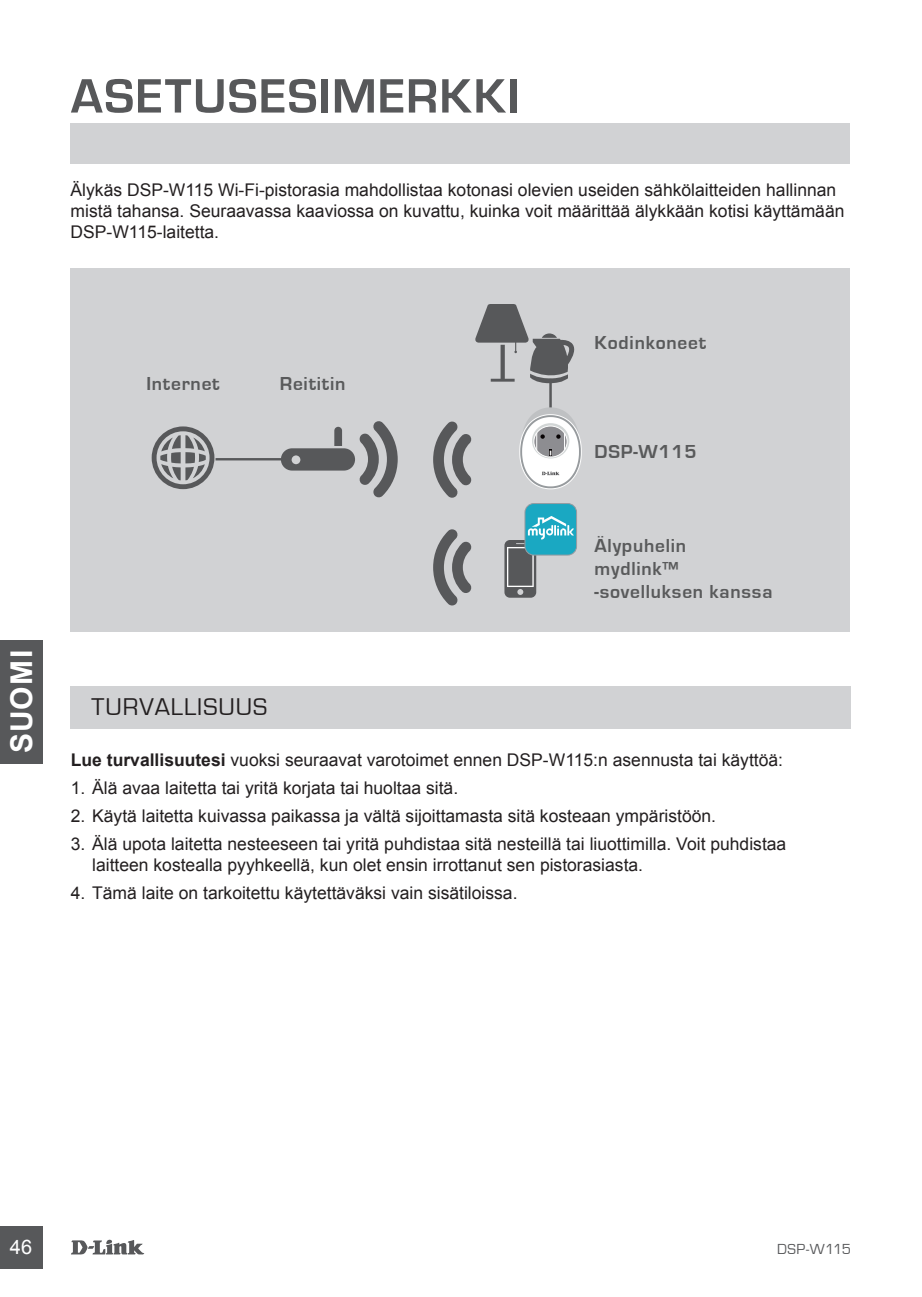
<style>
.page{position:relative;width:922px;height:1297px;background:#fff}
.page>*{position:absolute;margin:0;border:0;box-sizing:border-box;transform-origin:0 0}
.t1{font:700 50px "Eurostile";letter-spacing:.03em;color:#57585a}
.t2{font:700 30px "Arial";letter-spacing:.04em;color:#fff}
.t3{font:25px "Eurostile";letter-spacing:.04em;color:#231f20}
.t4{font:20px "Arial";color:#fff}
.t5{font:700 19.25px/23.2px "Eurostile";letter-spacing:.04em;color:#595a5b}
.t6{font:17.5px/21px "Arial";color:#231f20}
.t7{font:15px "Eurostile";letter-spacing:.01em;color:#57585a}
.s1{font-weight:700}
</style>
<div class="page">
<svg style="left:71px;top:1239px;width:73px;height:15px"></svg>
<div style="left:0;top:1226px;width:43px;height:43px;background:#57585a"></div>
<div style="left:0;top:640px;width:43px;height:123px;background:#57585a"></div>
<div style="left:71px;top:124px;width:778px;height:40px;background:#d1d2d4"></div>
<div style="left:71px;top:268px;width:778px;height:364px;background:#d1d2d4"></div>
<div style="left:71px;top:686px;width:779px;height:42px;background:#d1d2d4"></div>
<svg style="left:152px;top:426px;width:62px;height:63px"></svg>
<svg style="left:281px;top:421px;width:116px;height:77px"></svg>
<hr style="left:549px;top:379px;width:2px;height:70px;background:#57585a">
<hr style="left:215px;top:458px;width:67px;height:2px;background:#57585a">
<svg style="left:433px;top:421px;width:38px;height:77px"></svg>
<svg style="left:433px;top:529px;width:38px;height:77px"></svg>
<svg style="left:475px;top:304px;width:100px;height:79px"></svg>
<svg style="left:504px;top:503px;width:72px;height:95px"></svg>
<div style="left:524px;top:503px;width:52px;height:52px;border:1px solid #949ba1;border-radius:9px"></div>
<svg style="left:519px;top:407px;width:62px;height:82px"></svg>
<h1 class="t1" style="left:71px;top:69px;width:450px">ASETUSESIMERKKI</h1>
<p class="t6" style="left:71px;top:180px;width:775px">Älykäs DSP-W115 Wi-Fi-pistorasia mahdollistaa kotonasi olevien useiden sähkölaitteiden hallinnan mistä tahansa. Seuraavassa kaaviossa on kuvattu, kuinka voit määrittää älykkään kotisi käyttämään<br>DSP-W115-laitetta.</p>
<h2 class="t2" style="left:2px;top:753px;width:105px;rotate:-90deg">SUOMI</h2>
<p class="t5" style="left:146px;top:372px;width:75px">Internet</p>
<p class="t5" style="left:280px;top:372px;width:67px">Reititin</p>
<p class="t5" style="left:594px;top:331px;width:113px">Kodinkoneet</p>
<p class="t5" style="left:594px;top:440px;width:103px">DSP-W115</p>
<p class="t5" style="left:594px;top:534px;width:179px">Älypuhelin mydlink™ -sovelluksen kanssa</p>
<h3 class="t3" style="left:92px;top:694px;width:177px">TURVALLISUUS</h3>
<p class="t6" style="left:71px;top:749px;width:713px"><span class="s1">Lue turvallisuutesi</span> vuoksi seuraavat varotoimet ennen DSP-W115:n asennusta tai käyttöä:</p>
<p class="t6" style="left:71px;top:778px;width:388px">1. Älä avaa laitetta tai yritä korjata tai huoltaa sitä.</p>
<p class="t6" style="left:71px;top:806px;width:646px">2. Käytä laitetta kuivassa paikassa ja vältä sijoittamasta sitä kosteaan ympäristöön.</p>
<p class="t6" style="left:92px;top:834px;width:695px;text-indent:-21px">3. Älä upota laitetta nesteeseen tai yritä puhdistaa sitä nesteillä tai liuottimilla. Voit puhdistaa laitteen kostealla pyyhkeellä, kun olet ensin irrottanut sen pistorasiasta.</p>
<p class="t6" style="left:71px;top:883px;width:448px">4. Tämä laite on tarkoitettu käytettäväksi vain sisätiloissa.</p>
<p class="t4" style="left:10px;top:1234px;width:24px">46</p>
<p class="t7" style="left:776px;top:1241px;width:76px">DSP-W115</p>
</div>
